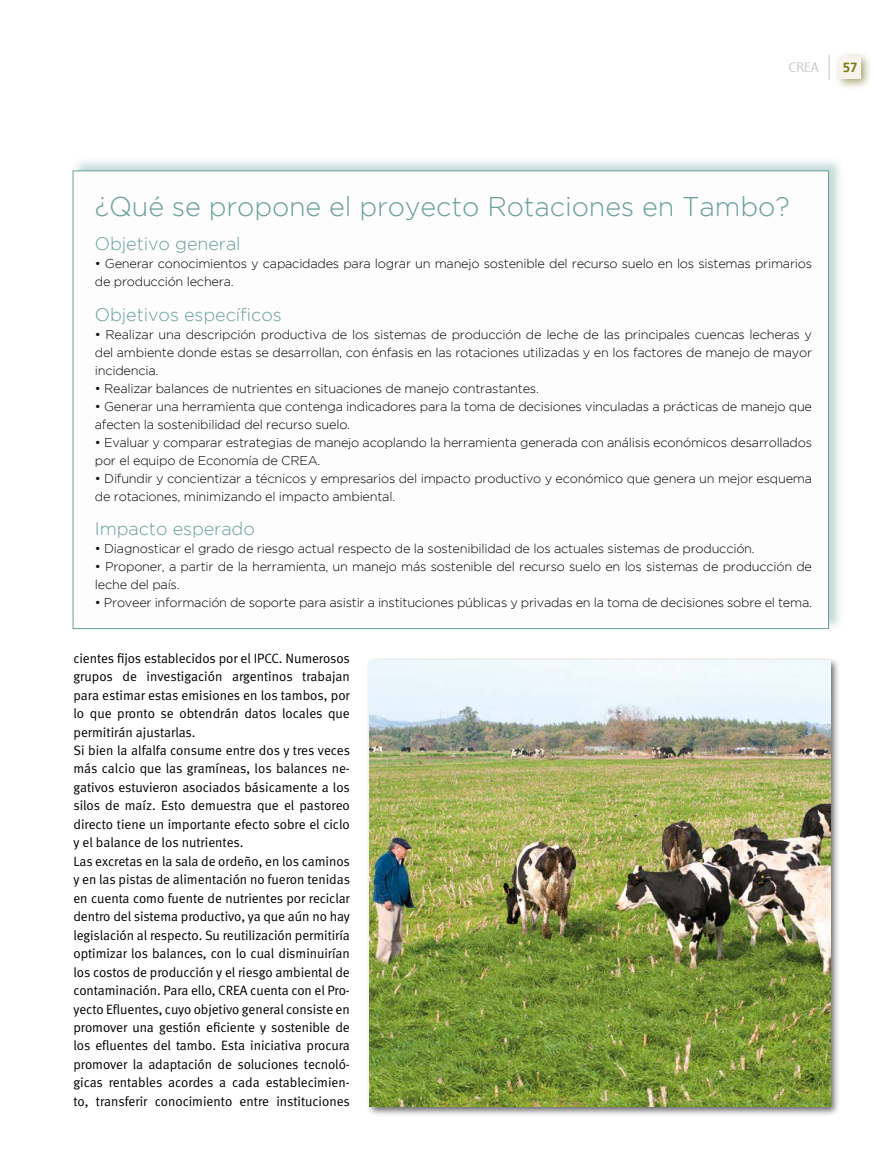
<style>
.page{position:relative;width:893px;height:1170px;background:#fff}
.page>*{position:absolute;margin:0;border:0;box-sizing:border-box;transform-origin:0 0}
.t1{font:300 27px "Gotham";letter-spacing:-.005em;color:#6a9f9c}
.t2{font:300 18px "Gotham";letter-spacing:-.005em;color:#6a9f9c}
.t3{font:15px "Fontana Versalita";color:#c6c7c8}
.t4{font:13.5px/18.5px "Meta Normal";letter-spacing:-.005em;color:#000}
.t5{font:700 13.2px "Frutiger";color:#757c13}
.t6{font:300 12.75px/18px "Gotham";letter-spacing:-.02em;color:#000}
</style>
<div class="page">
<div style="left:72px;top:157px;width:771px;height:474px;background:#6a9f9c;opacity:.4"></div>
<div style="left:73px;top:170px;width:756px;height:459px;background:#fcfdfc;border:1px solid #6a9f9c"></div>
<div style="left:366px;top:657px;width:474px;height:459px;background:#000;opacity:.6"></div>
<img style="left:370px;top:660px;width:460px;height:446px">
<svg style="left:829px;top:54px;width:1px;height:26px"></svg>
<div style="left:835px;top:52px;width:37px;height:38px;background:#686a16;opacity:.6"></div>
<div style="left:839px;top:56px;width:22px;height:23px;background:#faf2ec"></div>
<p class="t3" style="left:788px;top:60px;width:32px">CREA</p>
<p class="t5" style="left:843px;top:60px;width:16px">57</p>
<h1 class="t1" style="left:95px;top:191px;width:696px">¿Qué se propone el proyecto Rotaciones en Tambo?</h1>
<h2 class="t2" style="left:95px;top:234px;width:147px">Objetivo general</h2>
<p class="t6" style="left:95px;top:254px;width:719px">• Generar conocimientos y capacidades para lograr un manejo sostenible del recurso suelo en los sistemas primarios de producción lechera.</p>
<h2 class="t2" style="left:95px;top:304px;width:188px">Objetivos específicos</h2>
<p class="t6" style="left:95px;top:325px;width:719px;text-align:justify">• Realizar una descripción productiva de los sistemas de producción de leche de las principales cuencas lecheras y del ambiente donde estas se desarrollan, con énfasis en las rotaciones utilizadas y en los factores de manejo de mayor incidencia.</p>
<p class="t6" style="left:95px;top:379px;width:446px">• Realizar balances de nutrientes en situaciones de manejo contrastantes.</p>
<p class="t6" style="left:95px;top:397px;width:719px">• Generar una herramienta que contenga indicadores para la toma de decisiones vinculadas a prácticas de manejo que afecten la sostenibilidad del recurso suelo.</p>
<p class="t6" style="left:95px;top:433px;width:719px">• Evaluar y comparar estrategias de manejo acoplando la herramienta generada con análisis económicos desarrollados por el equipo de Economía de CREA.</p>
<p class="t6" style="left:95px;top:469px;width:719px">• Difundir y concientizar a técnicos y empresarios del impacto productivo y económico que genera un mejor esquema de rotaciones, minimizando el impacto ambiental.</p>
<h2 class="t2" style="left:95px;top:519px;width:162px">Impacto esperado</h2>
<p class="t6" style="left:95px;top:539px;width:661px">• Diagnosticar el grado de riesgo actual respecto de la sostenibilidad de los actuales sistemas de producción.</p>
<p class="t6" style="left:95px;top:557px;width:719px">• Proponer, a partir de la herramienta, un manejo más sostenible del recurso suelo en los sistemas de producción de leche del país.</p>
<p class="t6" style="left:95px;top:593px;width:719px">• Proveer información de soporte para asistir a instituciones públicas y privadas en la toma de decisiones sobre el tema.</p>
<p class="t4" style="left:73px;top:648px;width:278px">cientes fijos establecidos por el IPCC. Numerosos grupos de investigación argentinos trabajan para estimar estas emisiones en los tambos, por lo que pronto se obtendrán datos locales que permitirán ajustarlas.<br>Si bien la alfalfa consume entre dos y tres veces más calcio que las gramíneas, los balances ne&shy;gativos estuvieron asociados básicamente a los silos de maíz. Esto demuestra que el pastoreo directo tiene un importante efecto sobre el ciclo y el balance de los nutrientes.<br>Las excretas en la sala de ordeño, en los caminos y en las pistas de alimentación no fueron tenidas en cuenta como fuente de nutrientes por reciclar dentro del sistema productivo, ya que aún no hay legislación al respecto. Su reutilización permitiría optimizar los balances, con lo cual disminuirían los costos de producción y el riesgo ambiental de contaminación. Para ello, CREA cuenta con el Pro&shy;yecto Efluentes, cuyo objetivo general consiste en promover una gestión eficiente y sostenible de los efluentes del tambo. Esta iniciativa procura promover la adaptación de soluciones tecnoló&shy;gicas rentables acordes a cada establecimien&shy;to, transferir conocimiento entre instituciones</p>
</div>
